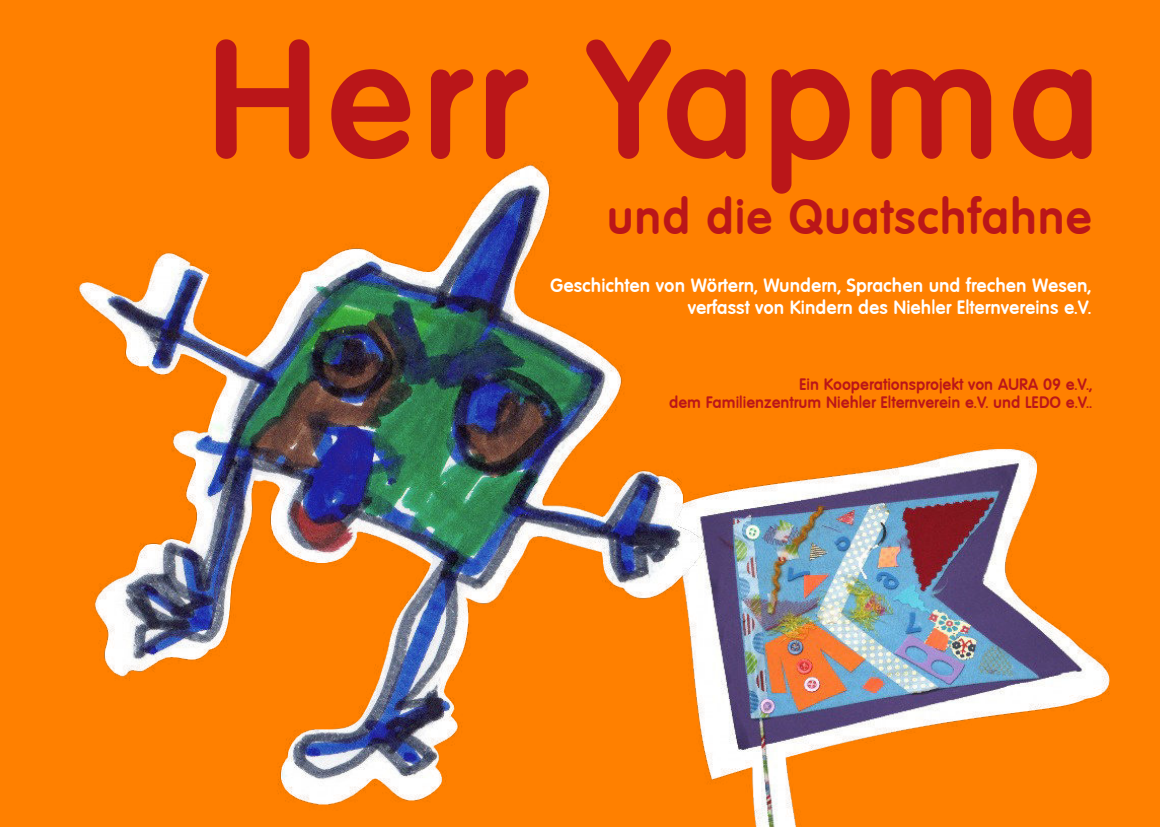
<style>
.page{position:relative;width:1160px;height:827px;background:#ff8000}
.page>*{position:absolute;margin:0;border:0;box-sizing:border-box;transform-origin:0 0}
.t1{font:162px "Elementary Heavy SF Bold";letter-spacing:.045em;color:#ba1619}
.t2{font:48.6px "Elementary Heavy SF Bold";letter-spacing:.015em;color:#ba1619}
.t3{font:18.9px/21.6px "Elementary Heavy SF Bold";color:#fff;text-align:right}
.t4{font:16.2px/18.3px "Elementary Heavy SF Bold";color:#ba1619;text-align:right}
</style>
<div class="page">
<img style="left:826px;top:445px;width:284px;height:306px">
<img style="left:76px;top:161px;width:750px;height:666px">
<h1 class="t1" style="left:207px;top:31px;width:895px">Herr Yapma</h1>
<h2 class="t2" style="left:607px;top:196px;width:487px">und die Quatschfahne</h2>
<p class="t3" style="left:550px;top:276px;width:542px">Geschichten von Wörtern, Wundern, Sprachen und frechen Wesen, verfasst von Kindern des Niehler Elternvereins e.V.</p>
<p class="t4" style="left:669px;top:376px;width:424px">Ein Kooperationsprojekt von AURA 09 e.V.,<br>dem Familienzentrum Niehler Elternverein e.V. und LEDO e.V..</p>
</div>
